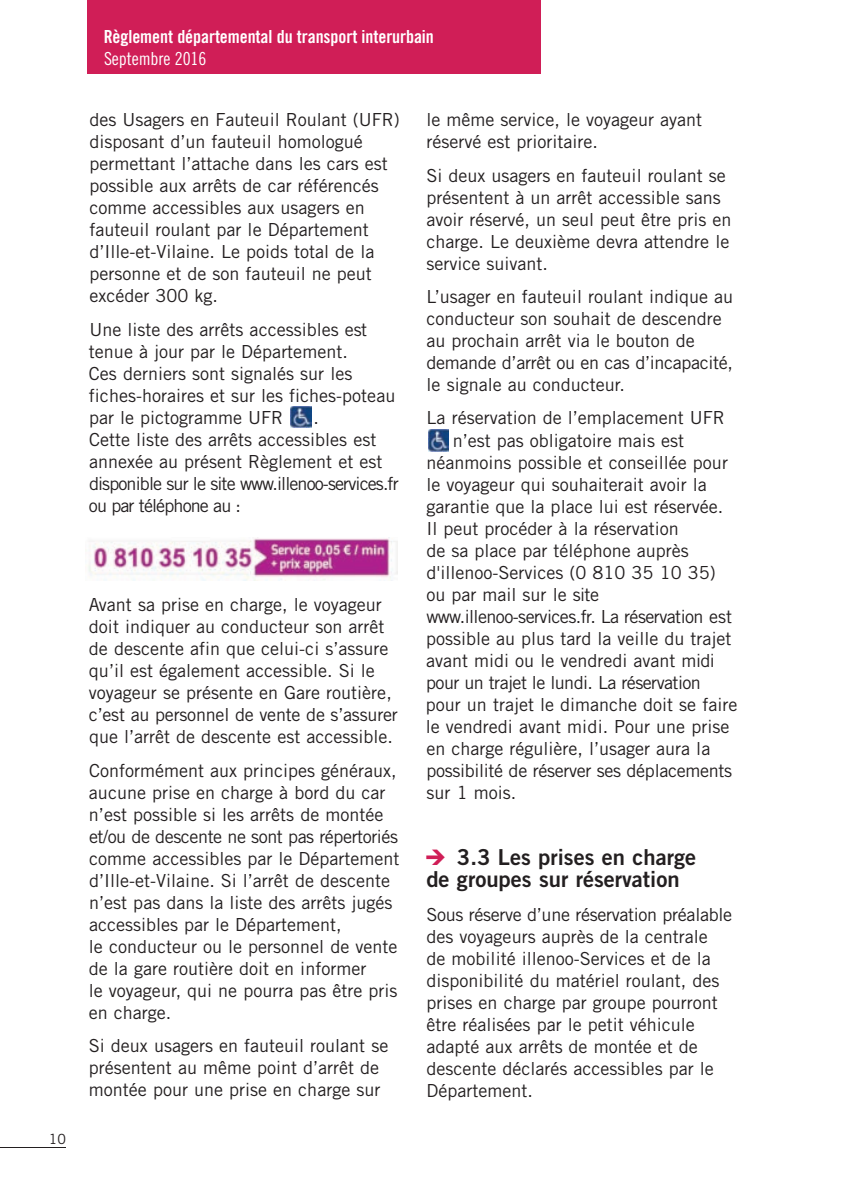
<style>
.page{position:relative;width:851px;height:1191px;background:#fff}
.page>*{position:absolute;margin:0;border:0;box-sizing:border-box;transform-origin:0 0}
.t1{font:22px/22px "Trade Gothic LT Bold Two";color:#231f20}
.t2{font:18px/22px "Trade Gothic LT";color:#231f20}
.t3{font:18px "Trade Gothic LT";letter-spacing:-.03em;color:#231f20}
.t4{font:18px "Trade Gothic LT Bold Cond Twenty";letter-spacing:-.005em;color:#fff}
.t5{font:18px "Trade Gothic LT";letter-spacing:-.02em;color:#231f20}
.t6{font:18px "Trade Gothic LT Cond Eighteen";letter-spacing:-.005em;color:#fff}
.t7{font:14px "Trade Gothic LT";color:#231f20}
.s1{font-family:"ESRI Business";color:#d01e57}
</style>
<div class="page">
<hr style="left:0;top:1147px;width:66px;height:1px;background:#231f20">
<div style="left:87px;top:0;width:453px;height:74px;background:#d01e57"></div>
<img style="left:428px;top:430px;width:21px;height:21px">
<img style="left:291px;top:406px;width:20px;height:22px">
<img style="left:85px;top:538px;width:312px;height:42px">
<p class="t7" style="left:49px;top:1134px;width:19px">10</p>
<p class="t4" style="left:104px;top:30px;width:331px">Règlement départemental du transport interurbain</p>
<p class="t6" style="left:104px;top:52px;width:104px">Septembre 2016</p>
<p class="t2" style="left:89px;top:111px;width:312px">des Usagers en Fauteuil Roulant (UFR) disposant d’un fauteuil homologué permettant l’attache dans les cars est possible aux arrêts de car référencés comme accessibles aux usagers en fauteuil roulant par le Département d’Ille-et-Vilaine. Le poids total de la personne et de son fauteuil ne peut excéder 300 kg.</p>
<p class="t2" style="left:89px;top:320px;width:308px">Une liste des arrêts accessibles est tenue à jour par le Département.<br>Ces derniers sont signalés sur les fiches-horaires et sur les fiches-poteau par le pictogramme UFR</p>
<p class="t2" style="left:89px;top:408px;width:311px;text-indent:224px">.<br>Cette liste des arrêts accessibles est annexée au présent Règlement et est disponible sur le site www.illenoo-services.fr ou par téléphone au :</p>
<p class="t2" style="left:89px;top:595px;width:310px">Avant sa prise en charge, le voyageur doit indiquer au conducteur son arrêt de descente afin que celui-ci s’assure qu’il est également accessible. Si le voyageur se présente en Gare routière, c’est au personnel de vente de s’assurer que l’arrêt de descente est accessible.</p>
<p class="t2" style="left:89px;top:761px;width:312px">Conformément aux principes généraux, aucune prise en charge à bord du car n’est possible si les arrêts de montée et/ou de descente ne sont pas répertoriés comme accessibles par le Département d’Ille-et-Vilaine. Si l’arrêt de descente n’est pas dans la liste des arrêts jugés accessibles par le Département,<br>le conducteur ou le personnel de vente de la gare routière doit en informer<br>le voyageur, qui ne pourra pas être pris en charge.</p>
<p class="t2" style="left:89px;top:1036px;width:301px">Si deux usagers en fauteuil roulant se présentent au même point d’arrêt de montée pour une prise en charge sur</p>
<p class="t2" style="left:426px;top:111px;width:277px">le même service, le voyageur ayant réservé est prioritaire.</p>
<p class="t2" style="left:426px;top:166px;width:306px">Si deux usagers en fauteuil roulant se présentent à un arrêt accessible sans avoir réservé, un seul peut être pris en charge. Le deuxième devra attendre le service suivant.</p>
<p class="t2" style="left:426px;top:287px;width:308px">L’usager en fauteuil roulant indique au conducteur son souhait de descendre au prochain arrêt via le bouton de demande d’arrêt ou en cas d’incapacité, le signale au conducteur.</p>
<p class="t2" style="left:426px;top:409px;width:300px">La réservation de l’emplacement UFR</p>
<p class="t2" style="left:452px;top:431px;width:233px">n’est pas obligatoire mais est</p>
<p class="t2" style="left:426px;top:453px;width:303px">néanmoins possible et conseillée pour</p>
<p class="t2" style="left:426px;top:475px;width:282px">le voyageur qui souhaiterait avoir la</p>
<p class="t2" style="left:426px;top:497px;width:298px">garantie que la place lui est réservée.</p>
<p class="t2" style="left:426px;top:519px;width:254px">Il peut procéder à la réservation</p>
<p class="t2" style="left:426px;top:541px;width:264px">de sa place par téléphone auprès</p>
<p class="t2" style="left:426px;top:563px;width:291px">d'illenoo-Services (0 810 35 10 35)</p>
<p class="t2" style="left:426px;top:585px;width:174px">ou par mail sur le site</p>
<p class="t3" style="left:426px;top:609px;width:307px">www.illenoo-services.fr. La réservation est</p>
<p class="t2" style="left:426px;top:629px;width:307px">possible au plus tard la veille du trajet</p>
<p class="t2" style="left:426px;top:651px;width:290px">avant midi ou le vendredi avant midi</p>
<p class="t3" style="left:426px;top:675px;width:276px">pour un trajet le lundi. La réservation</p>
<p class="t2" style="left:426px;top:695px;width:313px">pour un trajet le dimanche doit se faire</p>
<p class="t2" style="left:426px;top:717px;width:305px">le vendredi avant midi. Pour une prise</p>
<p class="t2" style="left:426px;top:739px;width:285px">en charge régulière, l’usager aura la</p>
<p class="t5" style="left:426px;top:763px;width:307px">possibilité de réserver ses déplacements</p>
<p class="t2" style="left:426px;top:783px;width:91px">sur 1 mois.</p>
<p class="t1" style="left:426px;top:848px;width:271px"><span class="s1">a</span> 3.3 Les prises en charge de groupes sur réservation</p>
<p class="t2" style="left:426px;top:905px;width:307px">Sous réserve d’une réservation préalable des voyageurs auprès de la centrale<br>de mobilité illenoo-Services et de la disponibilité du matériel roulant, des prises en charge par groupe pourront être réalisées par le petit véhicule adapté aux arrêts de montée et de descente déclarés accessibles par le Département.</p>
</div>
